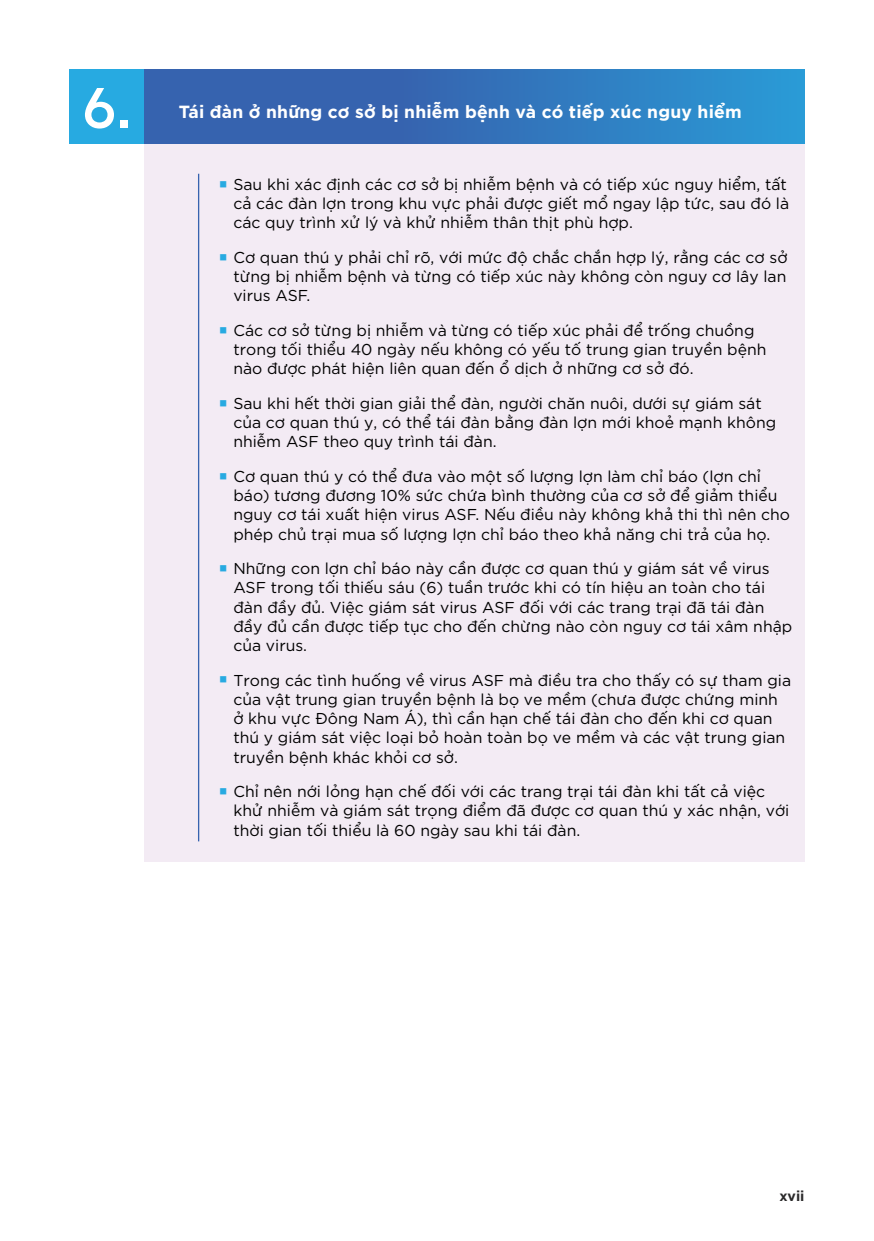
<style>
.page{position:relative;width:874px;height:1241px;background:#fff}
.page>*{position:absolute;margin:0;border:0;box-sizing:border-box;transform-origin:0 0}
.t1{font:600 59.5px "Mont";color:#fff}
.t2{font:700 17.5px "SVN Gotham";letter-spacing:.01em;color:#fff}
.t3{font:15.75px/19.2px "SVN Gotham";color:#000}
.t4{font:700 14px "SVN Gotham";color:#292829}
.s1{color:#27aae1}
</style>
<div class="page">
<div style="left:144px;top:144px;width:660px;height:717px;background:#f3ebf4"></div>
<div style="left:144px;top:69px;width:660px;height:75px;background:linear-gradient(to right,#3956a6,#2c93d1)"></div>
<hr style="left:198px;top:174px;width:1px;height:667px;background:#3763af">
<div style="left:69px;top:69px;width:75px;height:75px;background:#27aae1"></div>
<h1 class="t1" style="left:82px;top:78px;width:50px">6.</h1>
<p class="t2" style="left:179px;top:98px;width:564px">Tái đàn ở những cơ sở bị nhiễm bệnh và có tiếp xúc nguy hiểm</p>
<p class="t3" style="left:233px;top:173px;width:557px;text-indent:-15px"><span class="s1">▪</span> Sau khi xác định các cơ sở bị nhiễm bệnh và có tiếp xúc nguy hiểm, tất cả các đàn lợn trong khu vực phải được giết mổ ngay lập tức, sau đó là các quy trình xử lý và khử nhiễm thân thịt phù hợp.</p>
<p class="t3" style="left:233px;top:246px;width:555px;text-align:justify;text-indent:-15px"><span class="s1">▪</span> Cơ quan thú y phải chỉ rõ, với mức độ chắc chắn hợp lý, rằng các cơ sở từng bị nhiễm bệnh và từng có tiếp xúc này không còn nguy cơ lây lan virus ASF.</p>
<p class="t3" style="left:233px;top:319px;width:534px;text-indent:-15px"><span class="s1">▪</span> Các cơ sở từng bị nhiễm và từng có tiếp xúc phải để trống chuồng trong tối thiểu 40 ngày nếu không có yếu tố trung gian truyền bệnh nào được phát hiện liên quan đến ổ dịch ở những cơ sở đó.</p>
<p class="t3" style="left:233px;top:392px;width:544px;text-indent:-15px"><span class="s1">▪</span> Sau khi hết thời gian giải thể đàn, người chăn nuôi, dưới sự giám sát của cơ quan thú y, có thể tái đàn bằng đàn lợn mới khoẻ mạnh không nhiễm ASF theo quy trình tái đàn.</p>
<p class="t3" style="left:233px;top:465px;width:558px;text-indent:-15px"><span class="s1">▪</span> Cơ quan thú y có thể đưa vào một số lượng lợn làm chỉ báo (lợn chỉ báo) tương đương 10% sức chứa bình thường của cơ sở để giảm thiểu nguy cơ tái xuất hiện virus ASF. Nếu điều này không khả thi thì nên cho phép chủ trại mua số lượng lợn chỉ báo theo khả năng chi trả của họ.</p>
<p class="t3" style="left:233px;top:557px;width:560px;text-indent:-15px"><span class="s1">▪</span> Những con lợn chỉ báo này cần được cơ quan thú y giám sát về virus ASF trong tối thiếu sáu (6) tuần trước khi có tín hiệu an toàn cho tái đàn đầy đủ. Việc giám sát virus ASF đối với các trang trại đã tái đàn đầy đủ cần được tiếp tục cho đến chừng nào còn nguy cơ tái xâm nhập của virus.</p>
<p class="t3" style="left:233px;top:669px;width:559px;text-indent:-15px"><span class="s1">▪</span> Trong các tình huống về virus ASF mà điều tra cho thấy có sự tham gia của vật trung gian truyền bệnh là bọ ve mềm (chưa được chứng minh ở khu vực Đông Nam Á), thì cần hạn chế tái đàn cho đến khi cơ quan thú y giám sát việc loại bỏ hoàn toàn bọ ve mềm và các vật trung gian truyền bệnh khác khỏi cơ sở.</p>
<p class="t3" style="left:233px;top:780px;width:557px;text-indent:-15px"><span class="s1">▪</span> Chỉ nên nới lỏng hạn chế đối với các trang trại tái đàn khi tất cả việc khử nhiễm và giám sát trọng điểm đã được cơ quan thú y xác nhận, với thời gian tối thiểu là 60 ngày sau khi tái đàn.</p>
<p class="t4" style="left:779px;top:1185px;width:26px">xvii</p>
</div>
